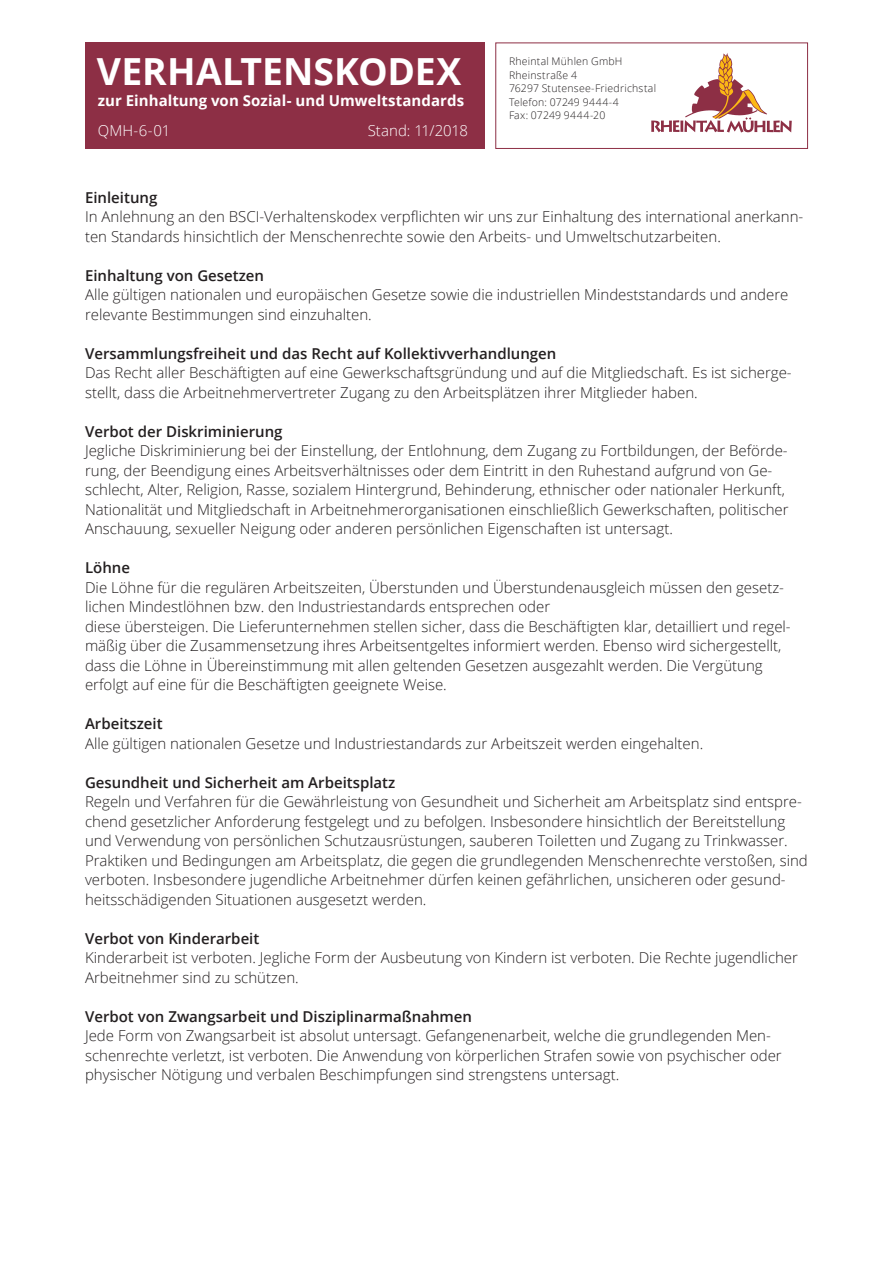
<style>
.page{position:relative;width:893px;height:1263px;background:#fff}
.page>*{position:absolute;margin:0;border:0;box-sizing:border-box;transform-origin:0 0}
.t1{font:700 37.35px "Open Sans";color:#fff}
.t2{font:300 15px/19.5px "Open Sans";color:#231f20}
.t3{font:600 15px "Open Sans";color:#231f20}
.t4{font:700 15px "Open Sans";letter-spacing:.005em;color:#fff}
.t5{font:300 15px "Open Sans";color:#fff}
.t6{font:300 10.5px/13.5px "Open Sans";letter-spacing:.02em;color:#231f20}
</style>
<div class="page">
<div style="left:85px;top:43px;width:400px;height:106px;background:#8d2f45"></div>
<div style="left:495px;top:43px;width:313px;height:106px;border:1px solid #8d2f45"></div>
<svg style="left:651px;top:53px;width:141px;height:80px"></svg>
<h1 class="t1" style="left:97px;top:45px;width:366px">VERHALTENSKODEX</h1>
<p class="t6" style="left:509px;top:55px;width:149px">Rheintal Mühlen GmbH<br>Rheinstraße 4<br>76297 Stutensee-Friedrichstal<br>Telefon: 07249 9444-4<br>Fax: 07249 9444-20</p>
<p class="t5" style="left:98px;top:120px;width:74px">QMH-6-01</p>
<p class="t4" style="left:98px;top:90px;width:368px">zur Einhaltung von Sozial- und Umweltstandards</p>
<p class="t5" style="left:368px;top:120px;width:102px">Stand: 11/2018</p>
<p class="t3" style="left:85px;top:187px;width:74px">Einleitung</p>
<p class="t2" style="left:85px;top:207px;width:720px">In Anlehnung an den BSCI-Verhaltenskodex verpflichten wir uns zur Einhaltung des international anerkann&shy;ten Standards hinsichtlich der Menschenrechte sowie den Arbeits- und Umweltschutzarbeiten.</p>
<p class="t3" style="left:85px;top:265px;width:180px">Einhaltung von Gesetzen</p>
<p class="t2" style="left:85px;top:285px;width:705px">Alle gültigen nationalen und europäischen Gesetze sowie die industriellen Mindeststandards und andere relevante Bestimmungen sind einzuhalten.</p>
<p class="t3" style="left:85px;top:343px;width:473px">Versammlungsfreiheit und das Recht auf Kollektivverhandlungen</p>
<p class="t2" style="left:85px;top:363px;width:708px">Das Recht aller Beschäftigten auf eine Gewerkschaftsgründung und auf die Mitgliedschaft. Es ist sicherge&shy;stellt, dass die Arbeitnehmervertreter Zugang zu den Arbeitsplätzen ihrer Mitglieder haben.</p>
<p class="t3" style="left:85px;top:421px;width:199px">Verbot der Diskriminierung</p>
<p class="t2" style="left:85px;top:441px;width:705px">Jegliche Diskriminierung bei der Einstellung, der Entlohnung, dem Zugang zu Fortbildungen, der Beförde&shy;rung, der Beendigung eines Arbeitsverhältnisses oder dem Eintritt in den Ruhestand aufgrund von Ge&shy;schlecht, Alter, Religion, Rasse, sozialem Hintergrund, Behinderung, ethnischer oder nationaler Herkunft, Nationalität und Mitgliedschaft in Arbeitnehmerorganisationen einschließlich Gewerkschaften, politischer Anschauung, sexueller Neigung oder anderen persönlichen Eigenschaften ist untersagt.</p>
<p class="t3" style="left:85px;top:558px;width:46px">Löhne</p>
<p class="t2" style="left:85px;top:577px;width:707px">Die Löhne für die regulären Arbeitszeiten, Überstunden und Überstundenausgleich müssen den gesetz&shy;lichen Mindestlöhnen bzw. den Industriestandards entsprechen oder<br>diese übersteigen. Die Lieferunternehmen stellen sicher, dass die Beschäftigten klar, detailliert und regel&shy;mäßig über die Zusammensetzung ihres Arbeitsentgeltes informiert werden. Ebenso wird sichergestellt, dass die Löhne in Übereinstimmung mit allen geltenden Gesetzen ausgezahlt werden. Die Vergütung erfolgt auf eine für die Beschäftigten geeignete Weise.</p>
<p class="t3" style="left:85px;top:714px;width:79px">Arbeitszeit</p>
<p class="t2" style="left:85px;top:733px;width:620px">Alle gültigen nationalen Gesetze und Industriestandards zur Arbeitszeit werden eingehalten.</p>
<p class="t3" style="left:85px;top:772px;width:312px">Gesundheit und Sicherheit am Arbeitsplatz</p>
<p class="t2" style="left:85px;top:792px;width:724px">Regeln und Verfahren für die Gewährleistung von Gesundheit und Sicherheit am Arbeitsplatz sind entspre&shy;chend gesetzlicher Anforderung festgelegt und zu befolgen. Insbesondere hinsichtlich der Bereitstellung und Verwendung von persönlichen Schutzausrüstungen, sauberen Toiletten und Zugang zu Trinkwasser.<br>Praktiken und Bedingungen am Arbeitsplatz, die gegen die grundlegenden Menschenrechte verstoßen, sind verboten. Insbesondere jugendliche Arbeitnehmer dürfen keinen gefährlichen, unsicheren oder gesund&shy;heitsschädigenden Situationen ausgesetzt werden.</p>
<p class="t3" style="left:85px;top:928px;width:176px">Verbot von Kinderarbeit</p>
<p class="t2" style="left:85px;top:948px;width:714px">Kinderarbeit ist verboten. Jegliche Form der Ausbeutung von Kindern ist verboten. Die Rechte jugendlicher<br>Arbeitnehmer sind zu schützen.</p>
<p class="t3" style="left:85px;top:1006px;width:389px">Verbot von Zwangsarbeit und Disziplinarmaßnahmen</p>
<p class="t2" style="left:85px;top:1026px;width:698px">Jede Form von Zwangsarbeit ist absolut untersagt. Gefangenenarbeit, welche die grundlegenden Men&shy;schenrechte verletzt, ist verboten. Die Anwendung von körperlichen Strafen sowie von psychischer oder physischer Nötigung und verbalen Beschimpfungen sind strengstens untersagt.</p>
</div>
